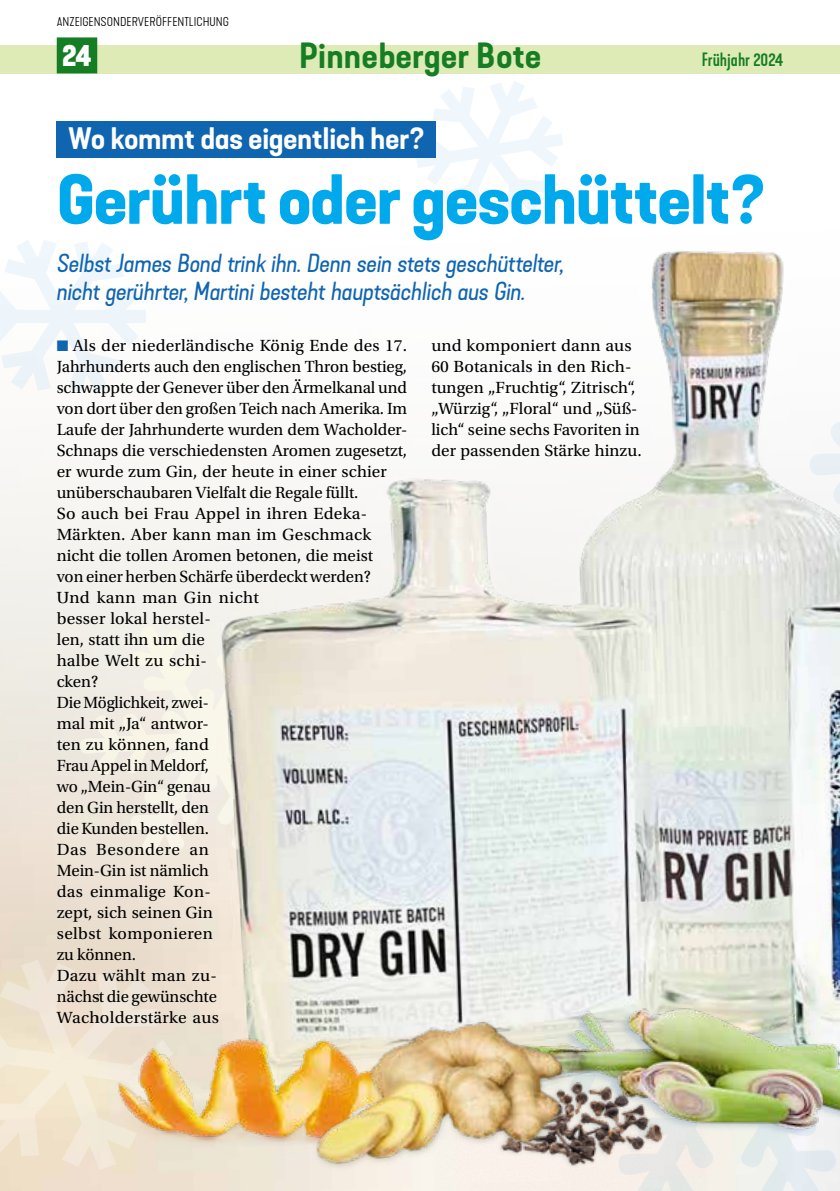
<style>
.page{position:relative;width:840px;height:1191px;background:#fff}
.page>*{position:absolute;margin:0;border:0;box-sizing:border-box;transform-origin:0 0}
.t1{font:700 expanded 66px "Kapra Neue";letter-spacing:-.005em;color:#00a9ec}
.t2{font:600 expanded 34px "Kapra Neue";letter-spacing:.02em;color:#157d23}
.t3{font:700 30px "Kapra Neue";color:#fff}
.t4{font:600 expanded 29px "Kapra Neue";color:#fff}
.t5{font:italic expanded 24.4px/28px "Kapra Neue";letter-spacing:-.01em;color:#1065b0}
.t6{font:500 18px "Kapra Neue";color:#157d23}
.t7{font:17px/21px "Utopia Std";color:#000}
.t8{font:300 expanded 12px "Kapra Neue";color:#000}
.s1{color:#1065b0}
</style>
<div class="page">
<img style="left:0;top:134px;width:92px;height:1057px">
<svg style="left:433px;top:81px;width:119px;height:53px"></svg>
<svg style="left:0;top:240px;width:92px;height:153px"></svg>
<svg style="left:0;top:959px;width:92px;height:211px;background:#f0e4d0"></svg>
<svg style="left:78px;top:621px;width:14px;height:235px;background:#eee9e0"></svg>
<img style="left:92px;top:134px;width:747px;height:1057px">
<img style="left:438px;top:1151px;width:267px;height:40px">
<img style="left:98px;top:981px;width:322px;height:209px">
<img style="left:491px;top:950px;width:348px;height:201px">
<img style="left:283px;top:983px;width:310px;height:204px">
<div style="left:0;top:45px;width:839px;height:29px;background:#dfebb6"></div>
<div style="left:57px;top:37px;width:40px;height:36px;background:#157d23"></div>
<div style="left:57px;top:121px;width:379px;height:37px;background:#1065b0"></div>
<p class="t8" style="left:57px;top:15px;width:173px">ANZEIGENSONDERVERÖFFENTLICHUNG</p>
<h3 class="t3" style="left:62px;top:36px;width:31px">24</h3>
<h2 class="t2" style="left:299px;top:34px;width:243px">Pinneberger Bote</h2>
<p class="t6" style="left:701px;top:49px;width:83px">Frühjahr 2024</p>
<h3 class="t4" style="left:68px;top:120px;width:358px">Wo kommt das eigentlich her?</h3>
<h1 class="t1" style="left:57px;top:156px;width:710px">Gerührt oder geschüttelt?</h1>
<h3 class="t5" style="left:57px;top:249px;width:508px">Selbst James Bond trink ihn. Denn sein stets geschüttelter, nicht gerührter, Martini besteht hauptsächlich aus Gin.</h3>
<p class="t7" style="left:57px;top:335px;width:352px"><span class="s1">■</span> Als der niederländische König Ende des 17.<br>Jahrhunderts auch den englischen Thron bestieg, schwappte der Genever über den Ärmelkanal und von dort über den großen Teich nach Amerika. Im<br>Laufe der Jahrhunderte wurden dem Wacholder-<br>Schnaps die verschiedensten Aromen zugesetzt, er wurde zum Gin, der heute in einer schier unüberschaubaren Vielfalt die Regale füllt.<br>So auch bei Frau Appel in ihren Edeka-<br>Märkten. Aber kann man im Geschmack nicht die tollen Aromen betonen, die meist<br>von einer herben Schärfe überdeckt werden?<br>Und kann man Gin nicht<br>besser lokal herstel-<br>len, statt ihn um die<br>halbe Welt zu schi-<br>cken?<br>Die Möglichkeit, zwei-<br>mal mit „Ja“ antwor-<br>ten zu können, fand<br>Frau Appel in Meldorf,<br>wo „Mein-Gin“ genau<br>den Gin herstellt, den<br>die Kunden bestellen.<br>Das Besondere an<br>Mein-Gin ist nämlich<br>das einmalige Kon-<br>zept, sich seinen Gin<br>selbst komponieren<br>zu können.<br>Dazu wählt man zu-<br>nächst die gewünschte<br>Wacholderstärke aus</p>
<p class="t7" style="left:431px;top:335px;width:212px">und komponiert dann aus<br>60 Botanicals in den Rich&shy;tungen „Fruchtig“, Zitrisch“, „Würzig“, „Floral“ und „Süß&shy;lich“ seine sechs Favoriten in der passenden Stärke hinzu.</p>
</div>
